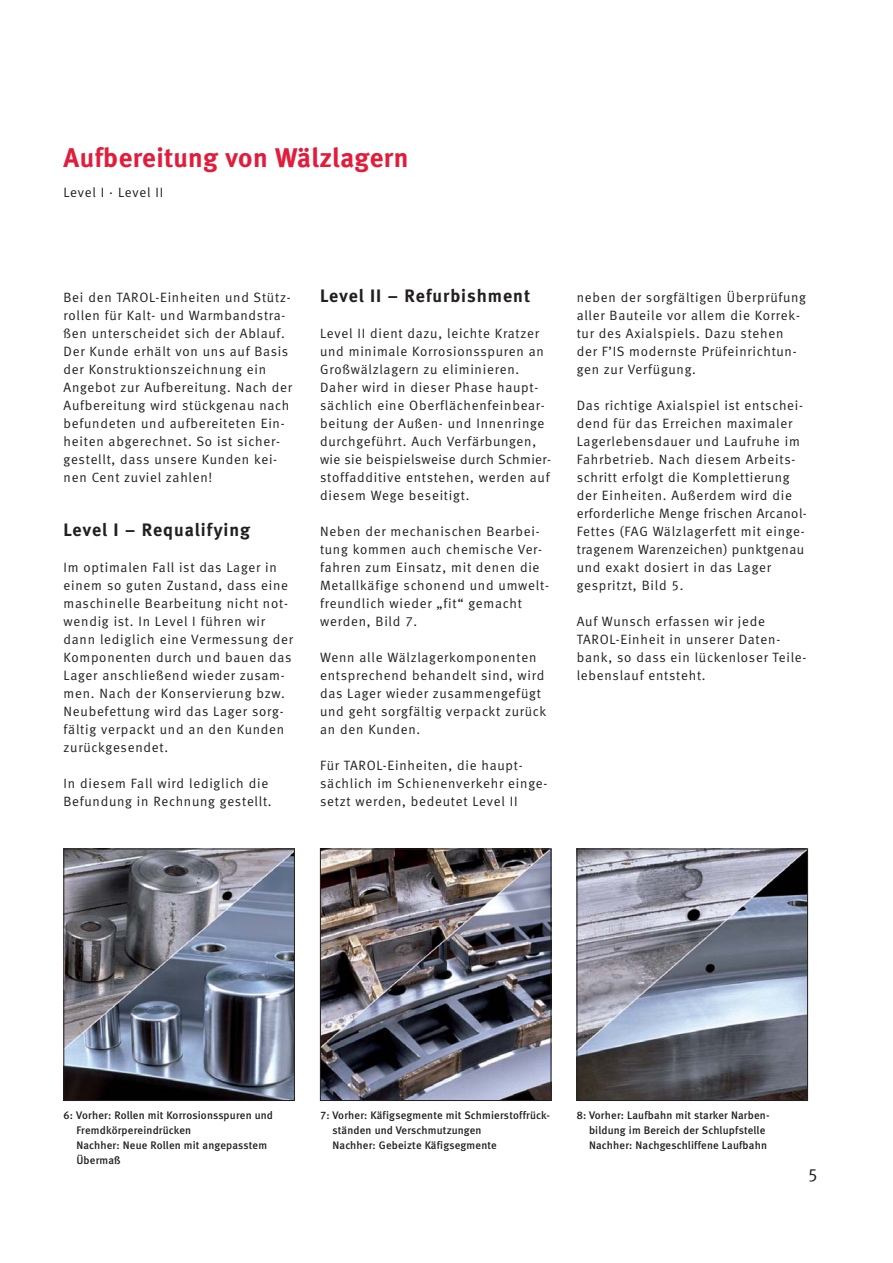
<style>
.page{position:relative;width:893px;height:1263px;background:#fff}
.page>*{position:absolute;margin:0;border:0;box-sizing:border-box;transform-origin:0 0}
.t1{font:27px "Meta Bold LF";letter-spacing:.015em;color:#e21d3c}
.t2{font:18px "Meta Bold LF";letter-spacing:.055em;color:#231f20}
.t3{font:18px "Meta Normal LF";color:#231f20}
.t4{font:13.5px/18px "Meta Normal LF";letter-spacing:.055em;color:#231f20}
.t5{font:10.95px/15px "Meta Medium LF";letter-spacing:.015em;color:#231f20}
</style>
<div class="page">
<img style="left:66px;top:851px;width:227px;height:248px">
<div style="left:64px;top:849px;width:231px;height:252px;border:1px solid #231f20"></div>
<img style="left:322px;top:851px;width:227px;height:248px">
<div style="left:320px;top:849px;width:231px;height:252px;border:1px solid #231f20"></div>
<img style="left:579px;top:851px;width:227px;height:248px">
<div style="left:577px;top:849px;width:231px;height:252px;border:1px solid #231f20"></div>
<h1 class="t1" style="left:64px;top:147px;width:346px">Aufbereitung von Wälzlagern</h1>
<p class="t4" style="left:64px;top:184px;width:101px">Level I · Level II</p>
<p class="t4" style="left:64px;top:289px;width:230px">Bei den TAROL-Einheiten und Stütz&shy;rollen für Kalt- und Warmbandstra&shy;ßen unterscheidet sich der Ablauf.<br>Der Kunde erhält von uns auf Basis der Konstruktionszeichnung ein Angebot zur Aufbereitung. Nach der Aufbereitung wird stückgenau nach befundeten und aufbereiteten Ein&shy;heiten abgerechnet. So ist sicher&shy;gestellt, dass unsere Kunden kei&shy;nen Cent zuviel zahlen!</p>
<h2 class="t2" style="left:64px;top:523px;width:188px">Level I – Requalifying</h2>
<p class="t4" style="left:64px;top:559px;width:231px">Im optimalen Fall ist das Lager in einem so guten Zustand, dass eine maschinelle Bearbeitung nicht not&shy;wendig ist. In Level I führen wir dann lediglich eine Vermessung der<br>Komponenten durch und bauen das<br>Lager anschließend wieder zusam&shy;men. Nach der Konservierung bzw.<br>Neubefettung wird das Lager sorg&shy;fältig verpackt und an den Kunden zurückgesendet.</p>
<p class="t4" style="left:64px;top:775px;width:210px">In diesem Fall wird lediglich die<br>Befundung in Rechnung gestellt.</p>
<h2 class="t2" style="left:320px;top:289px;width:211px">Level II – Refurbishment</h2>
<p class="t4" style="left:320px;top:325px;width:232px">Level II dient dazu, leichte Kratzer und minimale Korrosionsspuren an Großwälzlagern zu eliminieren.<br>Daher wird in dieser Phase haupt&shy;sächlich eine Oberflächenfeinbear&shy;beitung der Außen- und Innenringe durchgeführt. Auch Verfärbungen, wie sie beispielsweise durch Schmier&shy;stoffadditive entstehen, werden auf diesem Wege beseitigt.</p>
<p class="t4" style="left:320px;top:523px;width:230px">Neben der mechanischen Bearbei&shy;tung kommen auch chemische Ver&shy;fahren zum Einsatz, mit denen die<br>Metallkäfige schonend und umwelt&shy;freundlich wieder „fit“ gemacht werden, Bild 7.</p>
<p class="t4" style="left:320px;top:649px;width:228px">Wenn alle Wälzlagerkomponenten entsprechend behandelt sind, wird das Lager wieder zusammengefügt und geht sorgfältig verpackt zurück an den Kunden.</p>
<p class="t4" style="left:320px;top:757px;width:229px">Für TAROL-Einheiten, die haupt&shy;sächlich im Schienenverkehr einge&shy;setzt werden, bedeutet Level II</p>
<p class="t4" style="left:577px;top:289px;width:231px">neben der sorgfältigen Überprüfung aller Bauteile vor allem die Korrek&shy;tur des Axialspiels. Dazu stehen der F’IS modernste Prüfeinrichtun&shy;gen zur Verfügung.</p>
<p class="t4" style="left:577px;top:397px;width:232px">Das richtige Axialspiel ist entschei&shy;dend für das Erreichen maximaler Lagerlebensdauer und Laufruhe im Fahrbetrieb. Nach diesem Arbeits&shy;schritt erfolgt die Komplettierung der Einheiten. Außerdem wird die erforderliche Menge frischen Arcanol-Fettes (FAG Wälzlagerfett mit einge&shy;tragenem Warenzeichen) punktgenau und exakt dosiert in das Lager gespritzt, Bild 5.</p>
<p class="t4" style="left:577px;top:613px;width:231px">Auf Wunsch erfassen wir jede<br>TAROL-Einheit in unserer Daten&shy;bank, so dass ein lückenloser Teile&shy;lebenslauf entsteht.</p>
<p class="t5" style="left:76px;top:1108px;width:198px;text-indent:-13px">6: Vorher: Rollen mit Korrosionsspuren und<br>Fremdkörpereindrücken<br>Nachher: Neue Rollen mit angepasstem<br>Übermaß</p>
<p class="t5" style="left:332px;top:1108px;width:219px;text-indent:-12px">7: Vorher: Käfigsegmente mit Schmierstoffrück&shy;ständen und Verschmutzungen<br>Nachher: Gebeizte Käfigsegmente</p>
<p class="t5" style="left:589px;top:1108px;width:182px;text-indent:-12px">8: Vorher: Laufbahn mit starker Narben&shy;bildung im Bereich der Schlupfstelle<br>Nachher: Nachgeschliffene Laufbahn</p>
<h2 class="t3" style="left:808px;top:1168px;width:12px">5</h2>
</div>
